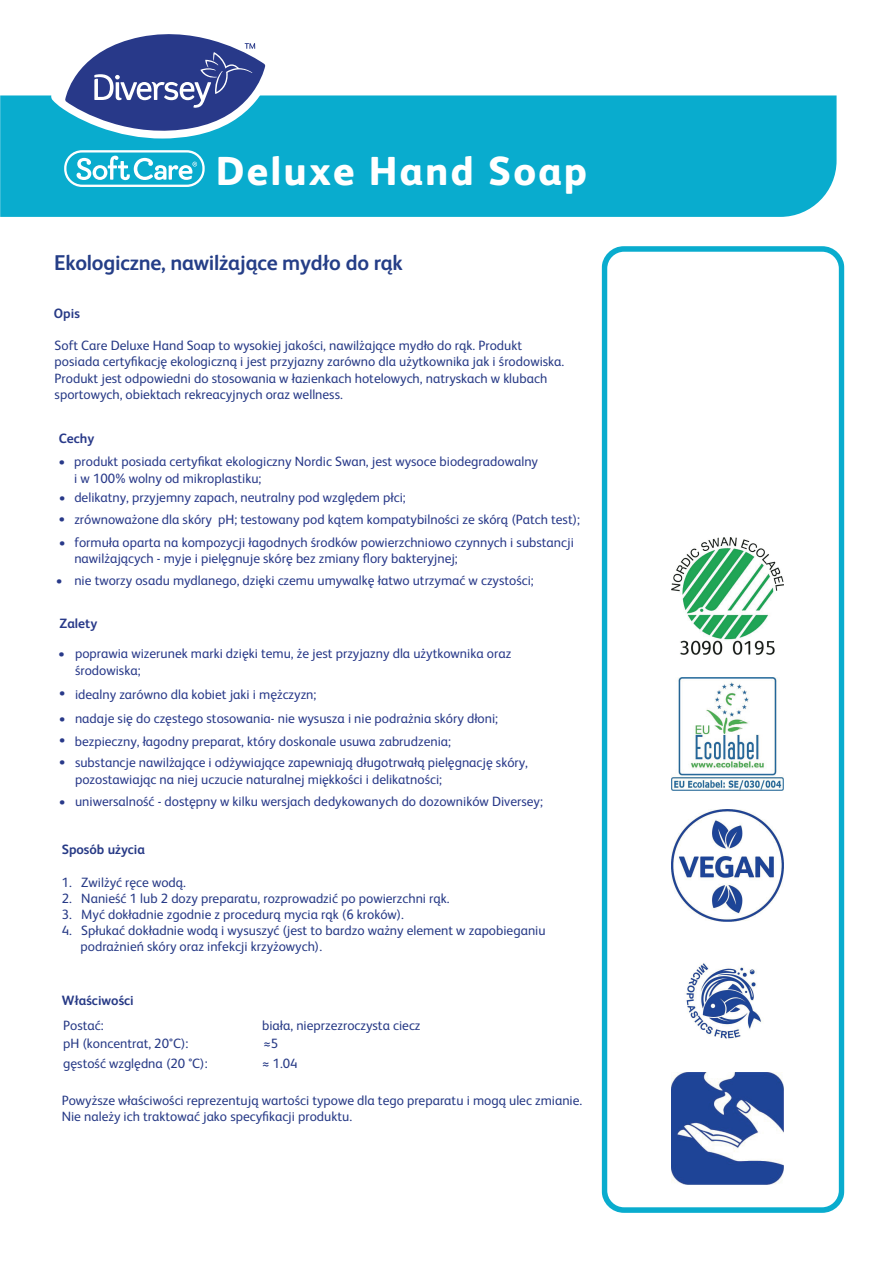
<style>
.page{position:relative;width:893px;height:1263px;background:#fff}
.page>*{position:absolute;margin:0;border:0;box-sizing:border-box;transform-origin:0 0}
.t1{font:800 40.5px "FS Albert Pro";letter-spacing:.055em;color:#fff}
.t2{font:700 21.3px "FS Albert Pro";letter-spacing:-.01em;color:#253e87}
.t3{font:13.5px/16.2px "FS Albert Pro";color:#283989}
.t4{font:13.5px/16.2px "FS Albert Pro";color:#273a86}
.t5{font:700 13.5px "FS Albert Pro";color:#273a86}
.t6{font:700 13.5px "FS Albert Pro";color:#283989}
</style>
<div class="page">
<svg style="left:602px;top:246px;width:242px;height:967px"></svg>
<img style="left:671px;top:537px;width:113px;height:122px">
<img style="left:671px;top:678px;width:113px;height:112px">
<img style="left:671px;top:809px;width:113px;height:113px">
<img style="left:671px;top:941px;width:113px;height:112px">
<img style="left:671px;top:1072px;width:113px;height:113px">
<div style="left:0;top:95px;width:837px;height:122px;background:#09acce"></div>
<svg style="left:64px;top:150px;width:141px;height:37px"></svg>
<svg style="left:51px;top:34px;width:225px;height:106px"></svg>
<h1 class="t1" style="left:216px;top:139px;width:372px">Deluxe Hand Soap</h1>
<h2 class="t2" style="left:54px;top:247px;width:350px">Ekologiczne, nawilżające mydło do rąk</h2>
<p class="t5" style="left:54px;top:304px;width:28px">Opis</p>
<p class="t4" style="left:55px;top:336px;width:511px">Soft Care Deluxe Hand Soap to wysokiej jakości, nawilżające mydło do rąk. Produkt posiada certyfikację ekologiczną i jest przyjazny zarówno dla użytkownika jak i środowiska.<br>Produkt jest odpowiedni do stosowania w łazienkach hotelowych, natryskach w klubach sportowych, obiektach rekreacyjnych oraz wellness.</p>
<p class="t6" style="left:59px;top:429px;width:37px">Cechy</p>
<p class="t3" style="left:59px;top:453px;width:8px">•</p>
<p class="t3" style="left:74px;top:453px;width:465px">produkt posiada certyfikat ekologiczny Nordic Swan, jest wysoce biodegradowalny i w 100% wolny od mikroplastiku;</p>
<p class="t3" style="left:59px;top:489px;width:348px">• delikatny, przyjemny zapach, neutralny pod względem płci;</p>
<p class="t3" style="left:74px;top:533px;width:501px;text-indent:-16px">• formuła oparta na kompozycji łagodnych środków powierzchniowo czynnych i substancji nawilżających - myje i pielęgnuje skórę bez zmiany flory bakteryjnej;</p>
<p class="t3" style="left:59px;top:510px;width:523px">• zrównoważone dla skóry pH; testowany pod kątem kompatybilności ze skórą (Patch test);</p>
<p class="t3" style="left:56px;top:571px;width:479px">• nie tworzy osadu mydlanego, dzięki czemu umywalkę łatwo utrzymać w czystości;</p>
<p class="t6" style="left:60px;top:614px;width:39px">Zalety</p>
<p class="t3" style="left:75px;top:645px;width:438px;text-indent:-17px">• poprawia wizerunek marki dzięki temu, że jest przyjazny dla użytkownika oraz środowiska;</p>
<p class="t3" style="left:75px;top:681px;width:425px;line-height:24.2px;text-indent:-16px">• idealny zarówno dla kobiet jaki i mężczyzn;<br>nadaje się do częstego stosowania- nie wysusza i nie podrażnia skóry dłoni;</p>
<p class="t3" style="left:75px;top:729px;width:455px;line-height:21.8px">bezpieczny, łagodny preparat, który doskonale usuwa zabrudzenia;<br>substancje nawilżające i odżywiające zapewniają długotrwałą pielęgnację skóry,</p>
<p class="t3" style="left:75px;top:767px;width:469px;line-height:22.8px">pozostawiając na niej uczucie naturalnej miękkości i delikatności;<br>uniwersalność - dostępny w kilku wersjach dedykowanych do dozowników Diversey;</p>
<p class="t3" style="left:59px;top:707px;width:8px;line-height:21.3px;text-align:justify">• • •</p>
<p class="t3" style="left:59px;top:793px;width:8px">•</p>
<p class="t5" style="left:62px;top:840px;width:85px">Sposób użycia</p>
<p class="t4" style="left:62px;top:873px;width:126px">1. Zwilżyć ręce wodą.</p>
<p class="t4" style="left:62px;top:889px;width:389px">2. Nanieść 1 lub 2 dozy preparatu, rozprowadzić po powierzchni rąk.</p>
<p class="t4" style="left:62px;top:905px;width:344px">3. Myć dokładnie zgodnie z procedurą mycia rąk (6 kroków).</p>
<p class="t4" style="left:81px;top:921px;width:467px;text-indent:-19px">4. Spłukać dokładnie wodą i wysuszyć (jest to bardzo ważny element w zapobieganiu podrażnień skóry oraz infekcji krzyżowych).</p>
<p class="t5" style="left:62px;top:991px;width:74px">Właściwości</p>
<p class="t4" style="left:63px;top:1016px;width:42px">Postać:</p>
<p class="t4" style="left:262px;top:1016px;width:160px">biała, nieprzezroczysta ciecz</p>
<p class="t4" style="left:63px;top:1034px;width:127px">pH (koncentrat, 20°C):</p>
<p class="t4" style="left:263px;top:1034px;width:16px">≈5</p>
<p class="t4" style="left:63px;top:1054px;width:146px">gęstość względna (20 °C):</p>
<p class="t4" style="left:262px;top:1055px;width:37px">≈ 1.04</p>
<p class="t4" style="left:62px;top:1091px;width:522px">Powyższe właściwości reprezentują wartości typowe dla tego preparatu i mogą ulec zmianie.<br>Nie należy ich traktować jako specyfikacji produktu.</p>
</div>
